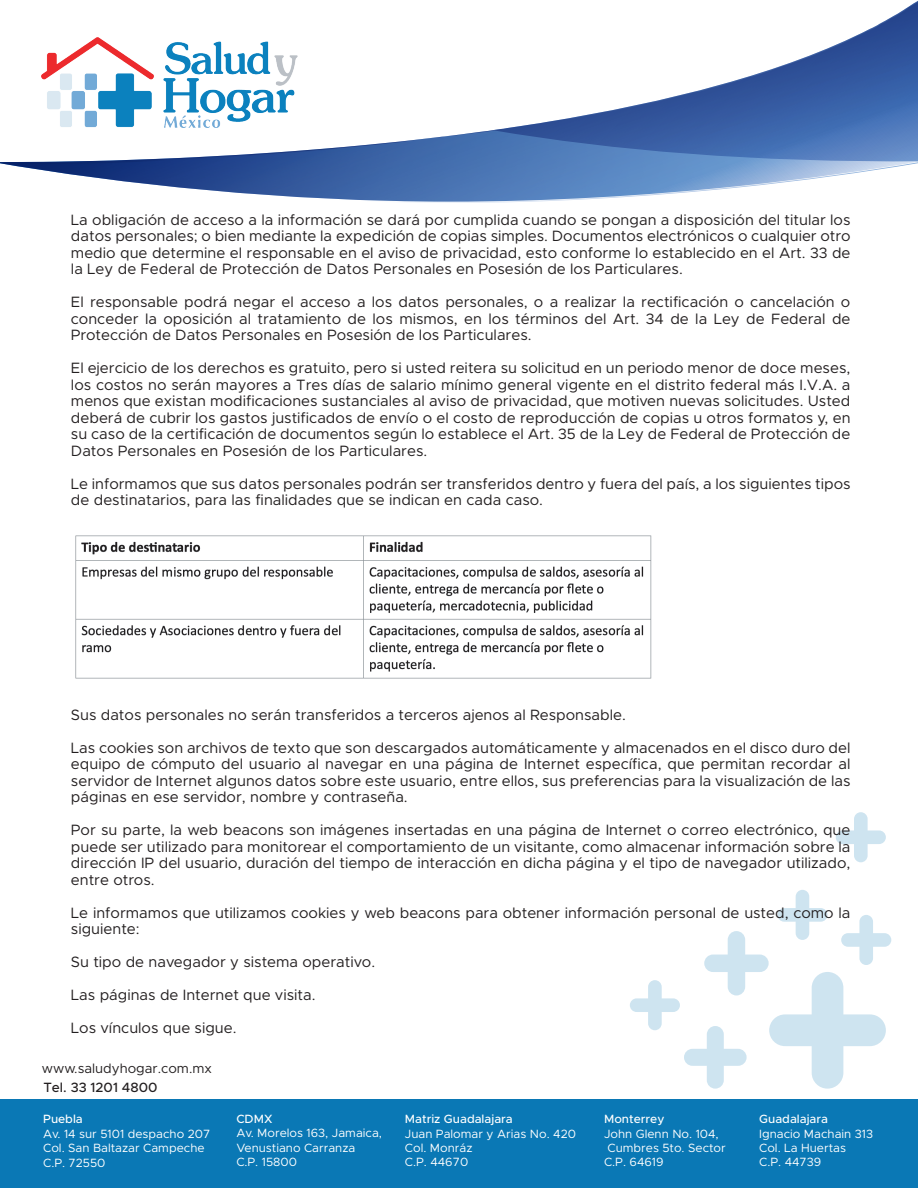
<style>
.page{position:relative;width:918px;height:1188px;background:#fff}
.page>*{position:absolute;margin:0;border:0;box-sizing:border-box;transform-origin:0 0}
.t1{font:15px/16.5px "Metropolis";color:#231f20;text-align:justify}
.t2{font:13.5px "Metropolis";color:#231f20}
.t3{font:500 13.5px "Metropolis";color:#231f20}
.t4{font:12px/14.4px "Metropolis";color:#fff}
.t5{font:500 12px "Metropolis";color:#fff}
</style>
<div class="page">
<svg style="left:836px;top:812px;width:50px;height:50px"></svg>
<svg style="left:630px;top:890px;width:261px;height:199px"></svg>
<div style="left:0;top:1099px;width:918px;height:89px;background:#0a78b5"></div>
<svg style="left:0;top:1px;width:918px;height:201px"></svg>
<img style="left:42px;top:37px;width:256px;height:91px">
<img style="left:75px;top:535px;width:577px;height:144px">
<p class="t1" style="left:71px;top:211px;width:781px">La obligación de acceso a la información se dará por cumplida cuando se pongan a disposición del titular los datos personales; o bien mediante la expedición de copias simples. Documentos electrónicos o cualquier otro medio que determine el responsable en el aviso de privacidad, esto conforme lo establecido en el Art. 33 de la Ley de Federal de Protección de Datos Personales en Posesión de los Particulares.</p>
<p class="t1" style="left:71px;top:294px;width:781px">El responsable podrá negar el acceso a los datos personales, o a realizar la rectificación o cancelación o conceder la oposición al tratamiento de los mismos, en los términos del Art. 34 de la Ley de Federal de Protección de Datos Personales en Posesión de los Particulares.</p>
<p class="t1" style="left:71px;top:360px;width:781px">El ejercicio de los derechos es gratuito, pero si usted reitera su solicitud en un periodo menor de doce meses, los costos no serán mayores a Tres días de salario mínimo general vigente en el distrito federal más I.V.A. a menos que existan modificaciones sustanciales al aviso de privacidad, que motiven nuevas solicitudes. Usted deberá de cubrir los gastos justificados de envío o el costo de reproducción de copias u otros formatos y, en su caso de la certificación de documentos según lo establece el Art. 35 de la Ley de Federal de Protección de Datos Personales en Posesión de los Particulares.</p>
<p class="t1" style="left:71px;top:475px;width:781px">Le informamos que sus datos personales podrán ser transferidos dentro y fuera del país, a los siguientes tipos de destinatarios, para las finalidades que se indican en cada caso.</p>
<p class="t1" style="left:71px;top:706px;width:556px">Sus datos personales no serán transferidos a terceros ajenos al Responsable.</p>
<p class="t1" style="left:71px;top:739px;width:781px">Las cookies son archivos de texto que son descargados automáticamente y almacenados en el disco duro del equipo de cómputo del usuario al navegar en una página de Internet específica, que permitan recordar al servidor de Internet algunos datos sobre este usuario, entre ellos, sus preferencias para la visualización de las páginas en ese servidor, nombre y contraseña.</p>
<p class="t1" style="left:71px;top:822px;width:781px">Por su parte, la web beacons son imágenes insertadas en una página de Internet o correo electrónico, que puede ser utilizado para monitorear el comportamiento de un visitante, como almacenar información sobre la dirección IP del usuario, duración del tiempo de interacción en dicha página y el tipo de navegador utilizado, entre otros.</p>
<p class="t1" style="left:71px;top:904px;width:781px">Le informamos que utilizamos cookies y web beacons para obtener información personal de usted, como la siguiente:</p>
<p class="t1" style="left:71px;top:954px;width:306px">Su tipo de navegador y sistema operativo.</p>
<p class="t1" style="left:71px;top:987px;width:246px">Las páginas de Internet que visita.</p>
<p class="t1" style="left:71px;top:1020px;width:167px">Los vínculos que sigue.</p>
<p class="t2" style="left:42px;top:1060px;width:172px">www.saludyhogar.com.mx</p>
<p class="t3" style="left:43px;top:1079px;width:116px">Tel. 33 1201 4800</p>
<p class="t5" style="left:43px;top:1112px;width:41px">Puebla</p>
<p class="t4" style="left:43px;top:1127px;width:169px">Av. 14 sur 5101 despacho 207<br>Col. San Baltazar Campeche<br>C.P. 72550</p>
<p class="t5" style="left:236px;top:1111px;width:38px">CDMX</p>
<p class="t4" style="left:236px;top:1126px;width:147px">Av. Morelos 163, Jamaica,<br>Venustiano Carranza<br>C.P. 15800</p>
<p class="t5" style="left:405px;top:1112px;width:109px">Matriz Guadalajara</p>
<p class="t4" style="left:405px;top:1126px;width:173px">Juan Palomar y Arias No. 420<br>Col. Monráz<br>C.P. 44670</p>
<p class="t5" style="left:604px;top:1112px;width:62px">Monterrey</p>
<p class="t4" style="left:604px;top:1126px;width:123px">John Glenn No. 104,<br>Cumbres 5to. Sector<br>C.P. 64619</p>
<p class="t5" style="left:759px;top:1112px;width:70px">Guadalajara</p>
<p class="t4" style="left:759px;top:1126px;width:115px">Ignacio Machain 313<br>Col. La Huertas<br>C.P. 44739</p>
</div>
